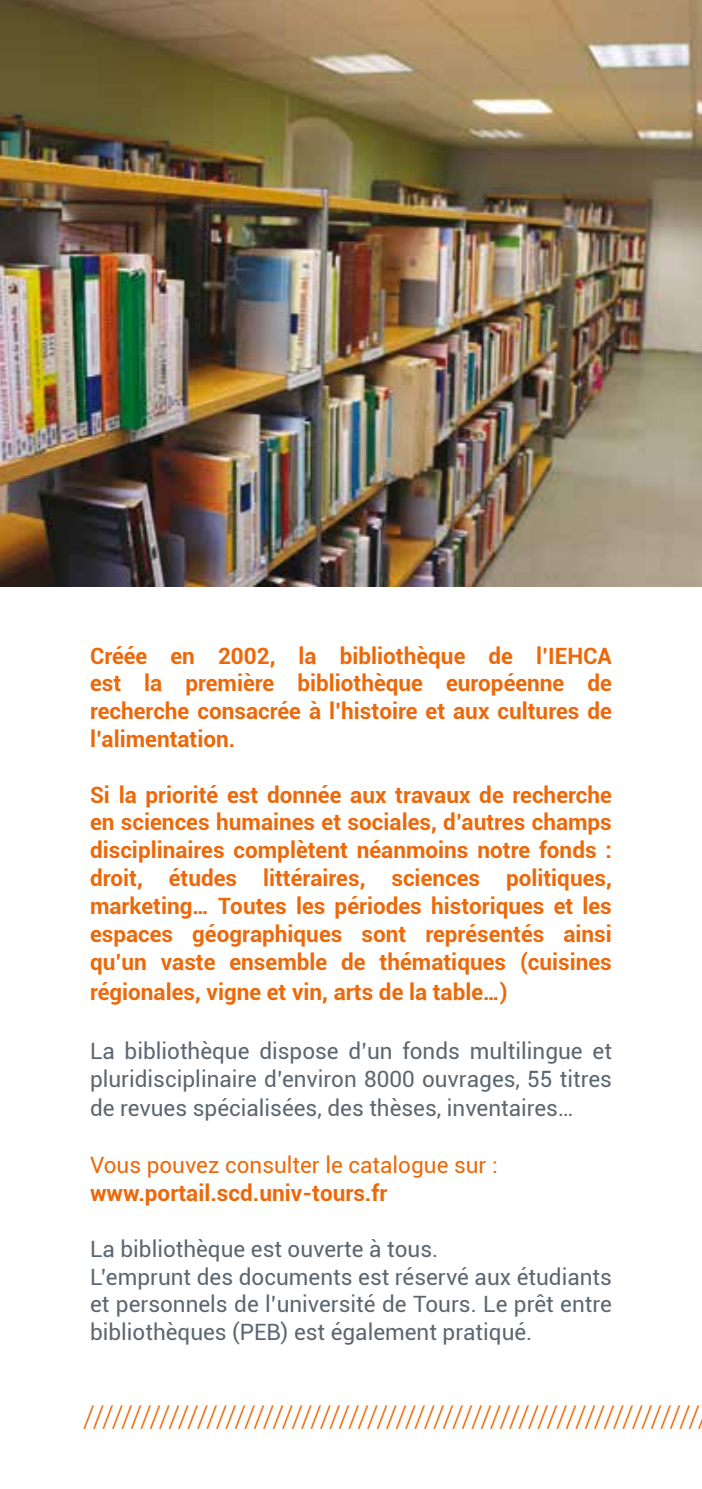
<style>
.page{position:relative;width:702px;height:1489px;background:#fff}
.page>*{position:absolute;margin:0;border:0;box-sizing:border-box;transform-origin:0 0}
.t1{font:300 30px "Roboto";color:#eb690b}
.t2{font:700 22.5px/27.8px "Roboto";color:#eb690b;text-align:justify}
.t3{font:22.5px/27.8px "Roboto";color:#5c666f;text-align:justify}
.t4{font:22.5px "Roboto";color:#eb690b}
</style>
<div class="page">
<img style="left:0;top:0;width:702px;height:586px">
<p class="t2" style="left:90px;top:640px;width:523px">Créée en 2002, la bibliothèque de l’IEHCA est la première bibliothèque européenne de recherche consacrée à l’histoire et aux cultures de l’alimentation.</p>
<p class="t2" style="left:90px;top:779px;width:523px">Si la priorité est donnée aux travaux de recherche en sciences humaines et sociales, d’autres champs disciplinaires complètent néanmoins notre fonds : droit, études littéraires, sciences politiques, marketing… Toutes les périodes historiques et les espaces géographiques sont représentés ainsi qu’un vaste ensemble de thématiques (cuisines</p>
<p class="t2" style="left:90px;top:977px;width:419px">régionales, vigne et vin, arts de la table…)</p>
<p class="t3" style="left:90px;top:1035px;width:523px;line-height:28.5px">La bibliothèque dispose d’un fonds multilingue et pluridisciplinaire d’environ 8000 ouvrages, 55 titres de revues spécialisées, des thèses, inventaires…</p>
<p class="t4" style="left:90px;top:1149px;width:409px">Vous pouvez consulter le catalogue sur :</p>
<p class="t2" style="left:90px;top:1178px;width:299px">www.portail.scd.univ-tours.fr</p>
<p class="t3" style="left:90px;top:1233px;width:523px;text-align:left">La bibliothèque est ouverte à tous.<br>L’emprunt des documents est réservé aux étudiants et personnels de l’université de Tours. Le prêt entre bibliothèques (PEB) est également pratiqué.</p>
<h1 class="t1" style="left:83px;top:1394px;width:618px">/////////////////////////////////////////////////////////////////</h1>
</div>
